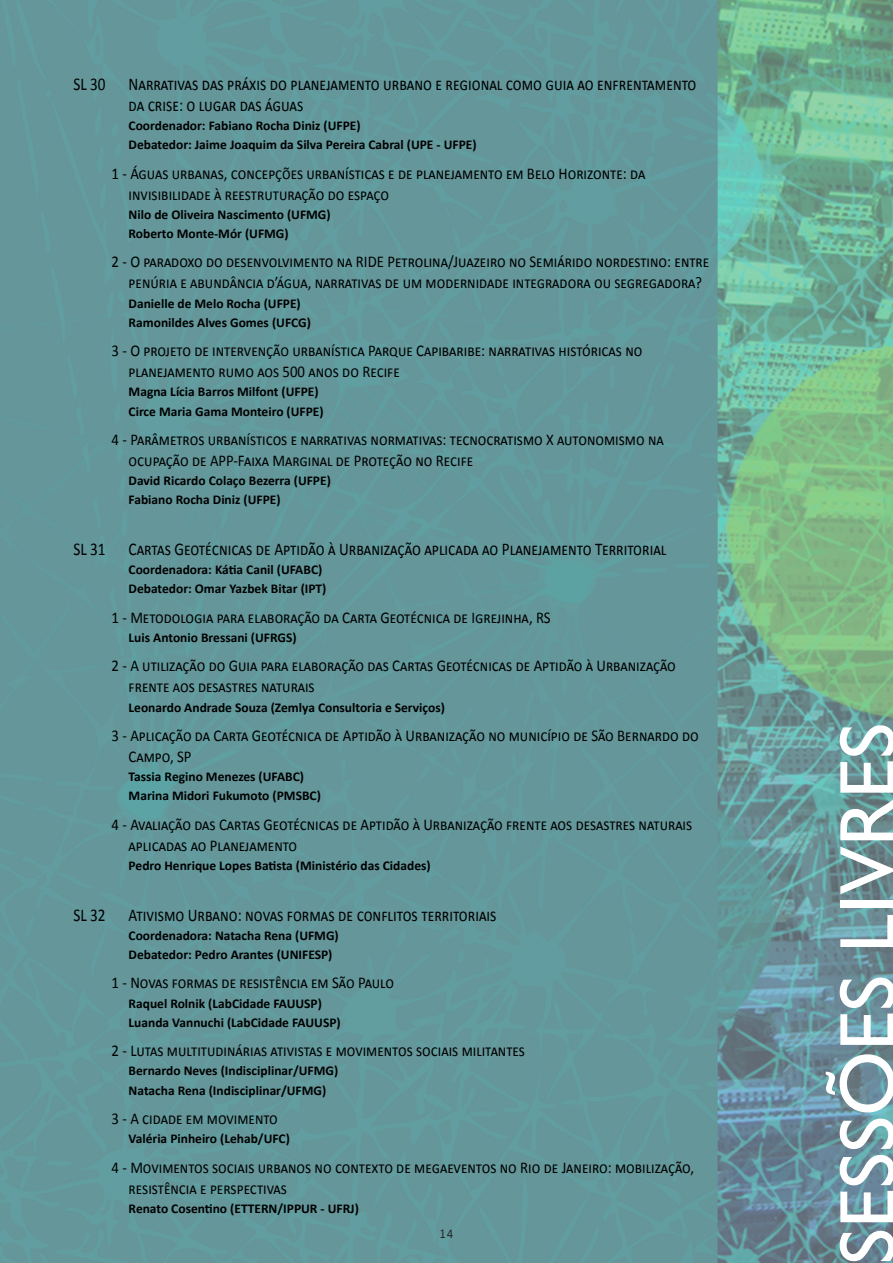
<style>
.page{position:relative;width:893px;height:1263px;background:#fff}
.page>*{position:absolute;margin:0;border:0;box-sizing:border-box;transform-origin:0 0}
.t1{font:79.2px "Gill Sans";color:#fff}
.t2{font:18px/21px "Calibri";color:#000;scale:.85 1}
.t3{font:16.5px/21px "Calibri";color:#000;scale:.9 1}
.t4{font:700 13.5px/19.2px "Calibri";color:#000}
.t5{font:12px "Andale Mono";color:#231f20}
</style>
<div class="page">
<img style="left:0;top:0;width:893px;height:1263px">
<p class="t2" style="left:73px;top:74px;width:39px">SL 30</p>
<p class="t2" style="left:129px;top:74px;width:670px">Narrativas das práxis do planejamento urbano e regional como guia ao enfrentamento da crise: o lugar das águas</p>
<p class="t4" style="left:129px;top:116px;width:349px">Coordenador: Fabiano Rocha Diniz (UFPE)<br>Debatedor: Jaime Joaquim da Silva Pereira Cabral (UPE - UFPE)</p>
<p class="t3" style="left:129px;top:163px;width:576px;text-indent:-17px">1 - Águas urbanas, concepções urbanísticas e de planejamento em Belo Horizonte: da invisibilidade à reestruturação do espaço</p>
<p class="t4" style="left:129px;top:205px;width:204px">Nilo de Oliveira Nascimento (UFMG)<br>Roberto Monte-Mór (UFMG)</p>
<p class="t3" style="left:112px;top:252px;width:666px;text-align:center">2 - O paradoxo do desenvolvimento na RIDE Petrolina/Juazeiro no Semiárido nordestino: entre penúria e abundância d’água, narrativas de um modernidade integradora ou segregadora?</p>
<p class="t4" style="left:129px;top:293px;width:184px">Danielle de Melo Rocha (UFPE)<br>Ramonildes Alves Gomes (UFCG)</p>
<p class="t3" style="left:129px;top:340px;width:572px;text-indent:-17px">3 - O projeto de intervenção urbanística Parque Capibaribe: narrativas históricas no planejamento rumo aos 500 anos do Recife</p>
<p class="t4" style="left:129px;top:382px;width:197px">Magna Lícia Barros Milfont (UFPE)<br>Circe Maria Gama Monteiro (UFPE)</p>
<p class="t3" style="left:129px;top:429px;width:596px;text-indent:-17px">4 - Parâmetros urbanísticos e narrativas normativas: tecnocratismo X autonomismo na ocupação de APP-Faixa Marginal de Proteção no Recife</p>
<p class="t4" style="left:129px;top:471px;width:204px">David Ricardo Colaço Bezerra (UFPE)<br>Fabiano Rocha Diniz (UFPE)</p>
<p class="t2" style="left:73px;top:539px;width:39px">SL 31</p>
<p class="t2" style="left:129px;top:539px;width:634px">Cartas Geotécnicas de Aptidão à Urbanização aplicada ao Planejamento Territorial</p>
<p class="t4" style="left:129px;top:560px;width:199px">Coordenadora: Kátia Canil (UFABC)<br>Debatedor: Omar Yazbek Bitar (IPT)</p>
<p class="t3" style="left:112px;top:607px;width:489px">1 - Metodologia para elaboração da Carta Geotécnica de Igrejinha, RS</p>
<p class="t4" style="left:129px;top:628px;width:170px">Luis Antonio Bressani (UFRGS)</p>
<p class="t3" style="left:129px;top:655px;width:610px;text-indent:-17px">2 - A utilização do Guia para elaboração das Cartas Geotécnicas de Aptidão à Urbanização frente aos desastres naturais</p>
<p class="t4" style="left:129px;top:697px;width:318px">Leonardo Andrade Souza (Zemlya Consultoria e Serviços)</p>
<p class="t3" style="left:129px;top:725px;width:635px;text-indent:-17px">3 - Aplicação da Carta Geotécnica de Aptidão à Urbanização no município de São Bernardo do<br>Campo, SP</p>
<p class="t4" style="left:129px;top:767px;width:194px">Tassia Regino Menezes (UFABC)<br>Marina Midori Fukumoto (PMSBC)</p>
<p class="t3" style="left:129px;top:814px;width:628px;text-indent:-17px">4 - Avaliação das Cartas Geotécnicas de Aptidão à Urbanização frente aos desastres naturais aplicadas ao Planejamento</p>
<p class="t4" style="left:129px;top:856px;width:304px">Pedro Henrique Lopes Batista (Ministério das Cidades)</p>
<p class="t2" style="left:73px;top:904px;width:39px">SL 32</p>
<p class="t2" style="left:129px;top:904px;width:434px">Ativismo Urbano: novas formas de conflitos territoriais</p>
<p class="t4" style="left:129px;top:926px;width:212px">Coordenadora: Natacha Rena (UFMG)<br>Debatedor: Pedro Arantes (UNIFESP)</p>
<p class="t3" style="left:112px;top:972px;width:315px">1 - Novas formas de resistência em São Paulo</p>
<p class="t4" style="left:129px;top:993px;width:214px">Raquel Rolnik (LabCidade FAUUSP)<br>Luanda Vannuchi (LabCidade FAUUSP)</p>
<p class="t3" style="left:112px;top:1040px;width:461px">2 - Lutas multitudinárias ativistas e movimentos sociais militantes</p>
<p class="t4" style="left:129px;top:1061px;width:211px">Bernardo Neves (Indisciplinar/UFMG)<br>Natacha Rena (Indisciplinar/UFMG)</p>
<p class="t3" style="left:112px;top:1108px;width:186px">3 - A cidade em movimento</p>
<p class="t4" style="left:129px;top:1129px;width:163px">Valéria Pinheiro (Lehab/UFC)</p>
<p class="t3" style="left:129px;top:1157px;width:630px;text-indent:-17px">4 - Movimentos sociais urbanos no contexto de megaeventos no Rio de Janeiro: mobilização, resistência e perspectivas</p>
<p class="t4" style="left:129px;top:1199px;width:232px">Renato Cosentino (ETTERN/IPPUR - UFRJ)</p>
<p class="t5" style="left:439px;top:1226px;width:16px">14</p>
<h1 class="t1" style="left:821px;top:1264px;width:543px;rotate:-90deg">SESSÕES LIVRES</h1>
</div>
